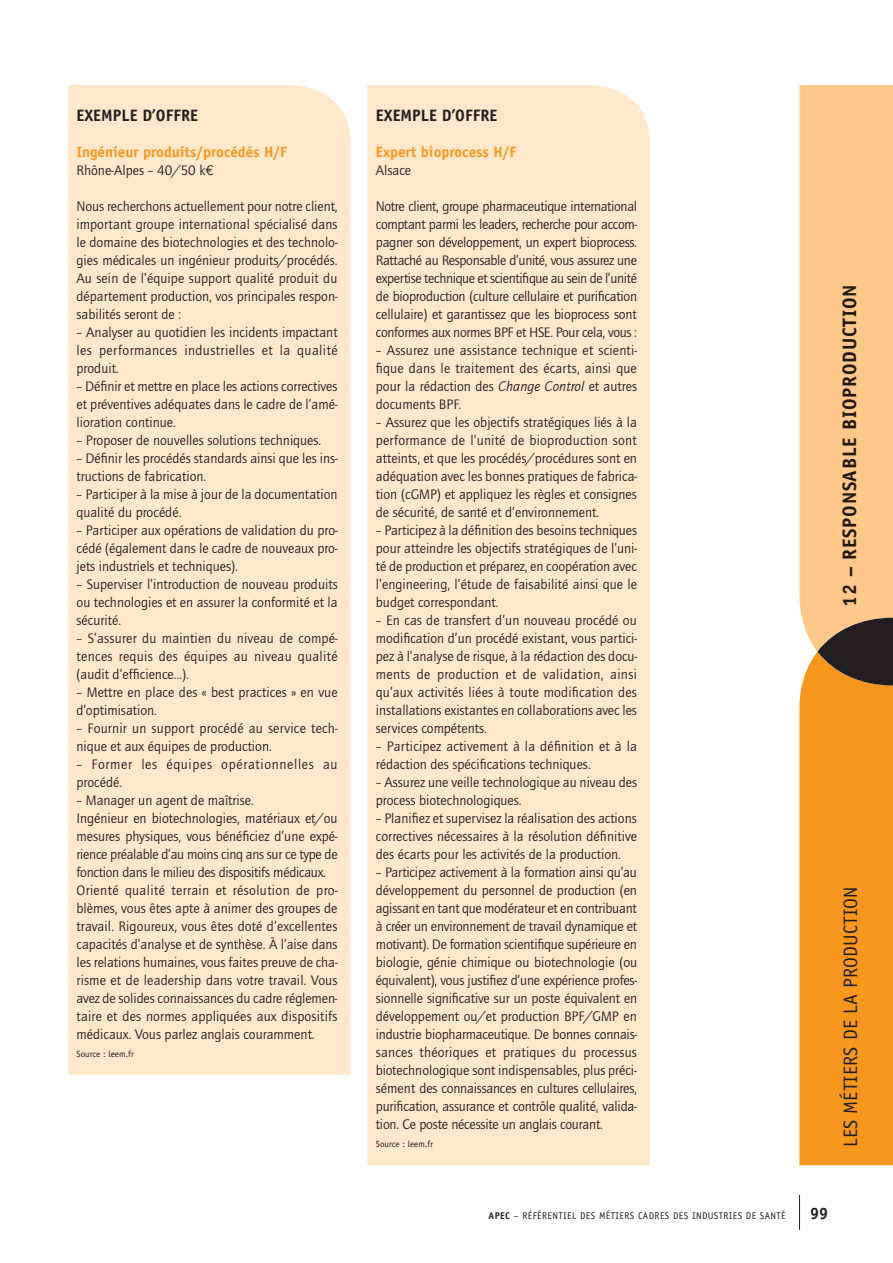
<style>
.page{position:relative;width:893px;height:1263px;background:#fff}
.page>*{position:absolute;margin:0;border:0;box-sizing:border-box;transform-origin:0 0}
.t1{font:700 19.5px "Officina Sans";letter-spacing:.04em;color:#231f20}
.t2{font:19.5px "Officina Sans";letter-spacing:.01em;color:#231f20}
.t3{font:700 16.5px "Officina Sans";color:#231f20}
.t4{font:700 15px "Officina Sans";color:#f7971d}
.t5{font:14.25px/18px "Quay Itc T";color:#231f20;text-align:justify}
.t6{font:14.25px/18px "Quay Itc T";letter-spacing:.045em;color:#231f20}
.t7{font:9.75px "Officina Sans";letter-spacing:.04em;color:#231f20}
.t8{font:9px "Officina Sans";color:#231f20}
.s1{font-family:"Euro Mono"}
.s2{font-style:italic}
.s3{font-weight:700}
</style>
<div class="page">
<hr style="left:799px;top:1195px;width:1px;height:35px;background:#231f20">
<div style="left:799px;top:652px;width:94px;height:513px;background:#f7971d"></div>
<div style="left:799px;top:85px;width:94px;height:566px;background:#fdc889"></div>
<svg style="left:817px;top:618px;width:76px;height:67px;background:#60482f"></svg>
<div style="left:68px;top:85px;width:282px;height:990px;background:#fee7cb"></div>
<div style="left:367px;top:85px;width:283px;height:1080px;background:#fee7cb"></div>
<p class="t3" style="left:77px;top:105px;width:10px">exemple</p>
<p class="t3" style="left:143px;top:105px;width:23px">d’offre</p>
<p class="t4" style="left:77px;top:143px;width:212px">Ingénieur produits/procédés H/F</p>
<p class="t5" style="left:77px;top:161px;width:139px">Rhône-Alpes – 40/50 k<span class="s1">€</span></p>
<p class="t5" style="left:77px;top:197px;width:263px">Nous recherchons actuellement pour notre client, important groupe international spécialisé dans le domaine des biotechnologies et des technolo&shy;gies médicales un ingénieur produits/procédés.<br>Au sein de l’équipe support qualité produit du département production, vos principales respon&shy;sabilités seront de :</p>
<p class="t5" style="left:77px;top:323px;width:263px">– Analyser au quotidien les incidents impactant les performances industrielles et la qualité produit.</p>
<p class="t5" style="left:77px;top:377px;width:263px">– Définir et mettre en place les actions correctives et préventives adéquates dans le cadre de l’amé&shy;lioration continue.</p>
<p class="t5" style="left:77px;top:431px;width:246px">– Proposer de nouvelles solutions techniques.</p>
<p class="t5" style="left:77px;top:449px;width:263px">– Définir les procédés standards ainsi que les ins&shy;tructions de fabrication.</p>
<p class="t5" style="left:77px;top:485px;width:263px">– Participer à la mise à jour de la documentation qualité du procédé.</p>
<p class="t5" style="left:77px;top:521px;width:263px">– Participer aux opérations de validation du pro&shy;cédé (également dans le cadre de nouveaux pro&shy;jets industriels et techniques).</p>
<p class="t5" style="left:77px;top:575px;width:263px">– Superviser l’introduction de nouveau produits ou technologies et en assurer la conformité et la sécurité.</p>
<p class="t5" style="left:77px;top:629px;width:263px">– S’assurer du maintien du niveau de compé&shy;tences requis des équipes au niveau qualité (audit d’efficience…).</p>
<p class="t5" style="left:77px;top:683px;width:263px">– Mettre en place des « best practices » en vue d’optimisation.</p>
<p class="t5" style="left:77px;top:719px;width:263px">– Fournir un support procédé au service tech&shy;nique et aux équipes de production.</p>
<p class="t6" style="left:77px;top:755px;width:263px">– Former les équipes opérationnelles au procédé.</p>
<p class="t5" style="left:77px;top:791px;width:263px;text-align:left">– Manager un agent de maîtrise.<br>Ingénieur en biotechnologies, matériaux et/ou mesures physiques, vous bénéficiez d’une expé&shy;rience préalable d’au moins cinq ans sur ce type de fonction dans le milieu des dispositifs médicaux.<br>Orienté qualité terrain et résolution de pro&shy;blèmes, vous êtes apte à animer des groupes de travail. Rigoureux, vous êtes doté d’excellentes capacités d’analyse et de synthèse. À l’aise dans les relations humaines, vous faites preuve de cha&shy;risme et de leadership dans votre travail. Vous avez de solides connaissances du cadre réglemen&shy;taire et des normes appliquées aux dispositifs médicaux. Vous parlez anglais couramment.</p>
<p class="t8" style="left:77px;top:1049px;width:59px">SOURCE : LEEM.FR</p>
<p class="t3" style="left:376px;top:105px;width:10px">exemple</p>
<p class="t3" style="left:442px;top:105px;width:23px">d’offre</p>
<p class="t4" style="left:376px;top:143px;width:142px">Expert bioprocess H/F</p>
<p class="t5" style="left:376px;top:161px;width:37px">Alsace</p>
<p class="t5" style="left:376px;top:197px;width:263px">Notre client, groupe pharmaceutique international comptant parmi les leaders, recherche pour accom&shy;pagner son développement, un expert bioprocess.<br>Rattaché au Responsable d’unité, vous assurez une expertise technique et scientifique au sein de l’unité de bioproduction (culture cellulaire et purification cellulaire) et garantissez que les bioprocess sont conformes aux normes BPF et HSE. Pour cela, vous :</p>
<p class="t5" style="left:376px;top:341px;width:263px">– Assurez une assistance technique et scienti&shy;fique dans le traitement des écarts, ainsi que pour la rédaction des <span class="s2">Change Control</span> et autres documents BPF.</p>
<p class="t5" style="left:376px;top:413px;width:263px">– Assurez que les objectifs stratégiques liés à la performance de l’unité de bioproduction sont atteints, et que les procédés/procédures sont en adéquation avec les bonnes pratiques de fabrica&shy;tion (cGMP) et appliquez les règles et consignes de sécurité, de santé et d’environnement.</p>
<p class="t5" style="left:376px;top:521px;width:263px">– Participez à la définition des besoins techniques pour atteindre les objectifs stratégiques de l’uni&shy;té de production et préparez, en coopération avec l’engineering, l’étude de faisabilité ainsi que le budget correspondant.</p>
<p class="t5" style="left:376px;top:611px;width:263px">– En cas de transfert d’un nouveau procédé ou modification d’un procédé existant, vous partici&shy;pez à l’analyse de risque, à la rédaction des docu&shy;ments de production et de validation, ainsi qu’aux activités liées à toute modification des installations existantes en collaborations avec les services compétents.</p>
<p class="t5" style="left:376px;top:737px;width:263px">– Participez activement à la définition et à la rédaction des spécifications techniques.</p>
<p class="t5" style="left:376px;top:773px;width:263px">– Assurez une veille technologique au niveau des process biotechnologiques.</p>
<p class="t5" style="left:376px;top:809px;width:263px">– Planifiez et supervisez la réalisation des actions correctives nécessaires à la résolution définitive des écarts pour les activités de la production.</p>
<p class="t5" style="left:376px;top:863px;width:263px">– Participez activement à la formation ainsi qu’au développement du personnel de production (en agissant en tant que modérateur et en contribuant à créer un environnement de travail dynamique et motivant). De formation scientifique supérieure en biologie, génie chimique ou biotechnologie (ou équivalent), vous justifiez d’une expérience profes&shy;sionnelle significative sur un poste équivalent en développement ou/et production BPF/GMP en industrie biopharmaceutique. De bonnes connais&shy;sances théoriques et pratiques du processus biotechnologique sont indispensables, plus préci&shy;sément des connaissances en cultures cellulaires, purification, assurance et contrôle qualité, valida&shy;tion. Ce poste nécessite un anglais courant.</p>
<p class="t8" style="left:376px;top:1139px;width:59px">SOURCE : LEEM.FR</p>
<h1 class="t1" style="left:837px;top:607px;width:324px;rotate:-90deg">12 – Responsable bioproduction</h1>
<h1 class="t2" style="left:839px;top:1147px;width:262px;rotate:-90deg">LES MÉTIERS DE LA PRODUCTION</h1>
<p class="t7" style="left:489px;top:1210px;width:299px"><span class="s3">APEC</span> – RÉFÉRENTIEL DES MÉTIERS CADRES DES INDUSTRIES DE SANTÉ</p>
<p class="t3" style="left:810px;top:1203px;width:20px">99</p>
</div>
